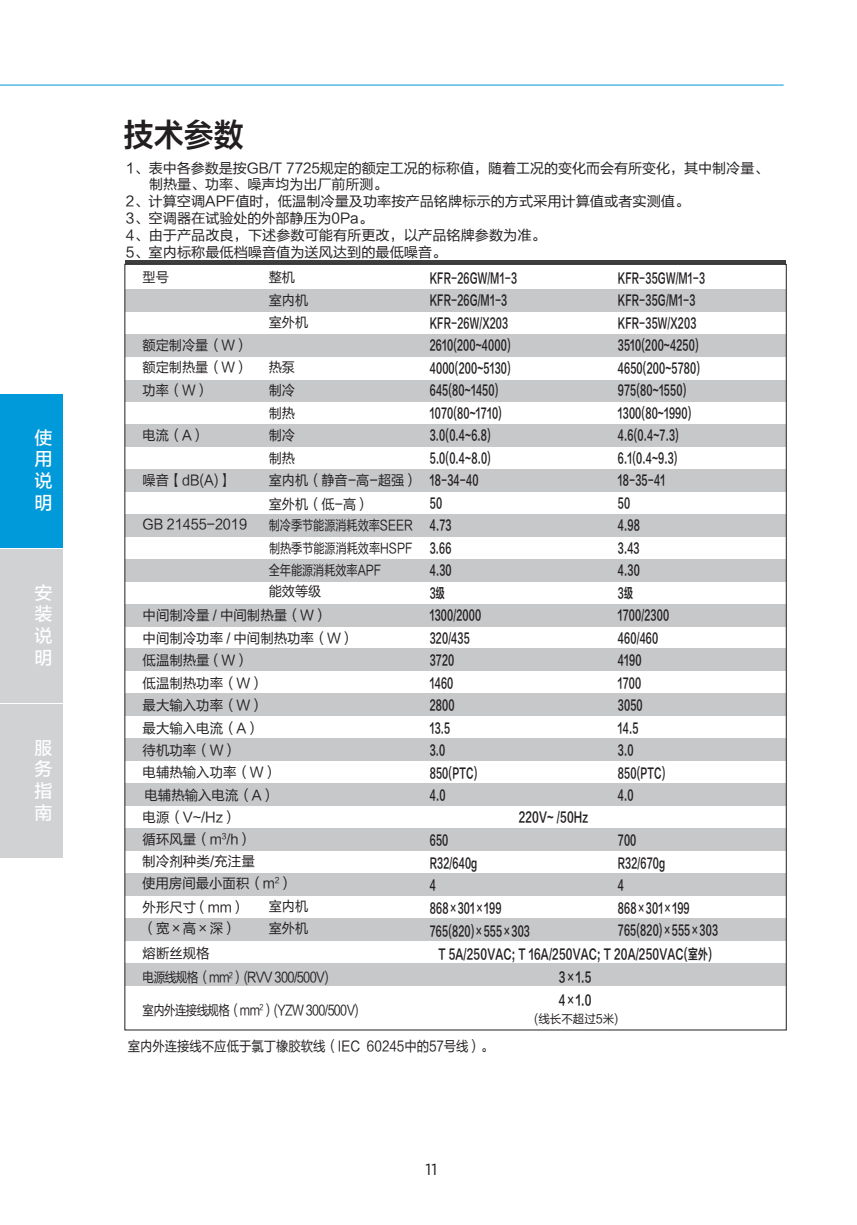
<style>
.page{position:relative;width:857px;height:1225px;background:#fff}
.page>*{position:absolute;margin:0;border:0;box-sizing:border-box;transform-origin:0 0}
.t1{font:32px "FZLTZCHK GBK1 0";color:#231f20;scale:.94 1}
.t2{font:18px/21.6px "FZLTZHUNHJW GB1 0";color:#fff;text-align:justify}
.t3{font:16px "Gotham";color:#231f20}
.t4{font:14px/22.4px "FZLTZCHK GBK1 0";letter-spacing:.02em;color:#231f20;scale:.64 1}
.t5{font:14px "FZLTHK GBK1 0";color:#231f20}
.t6{font:14px/22.8px "FZLTZCHK GBK1 0";letter-spacing:.02em;color:#231f20;text-align:center;scale:.7 1}
.t7{font:14px "FZLTHK GBK1 0";color:#231f20;scale:.88 1}
.t8{font:14px "FZLTHK GBK1 0";color:#231f20;scale:.94 1}
.t9{font:13.8px/22.6px "FZLTHK GBK1 0";color:#231f20}
.t10{font:13.8px/22.4px "FZLTHK GBK1 0";color:#231f20;scale:.95 1}
.t11{font:13.8px/22.8px "FZLTHK GBK1 0";color:#231f20;text-align:justify;scale:.8 1}
.t12{font:13.8px "FZLTHK GBK1 0";letter-spacing:-.05em;color:#231f20;scale:.82 1}
.t13{font:13.8px "FZLTHK GBK1 0";letter-spacing:-.05em;color:#231f20;scale:.84 1}
.t14{font:12px "FZLTHK GBK1 0";color:#231f20;scale:.96 1}
</style>
<div class="page">
<div style="left:1px;top:704px;width:62px;height:153px;background:#d1d2d4"></div>
<div style="left:1px;top:394px;width:62px;height:153px;background:#0099da"></div>
<div style="left:1px;top:549px;width:62px;height:153px;background:#d1d2d4"></div>
<hr style="left:0;top:85px;width:783px;height:1px;background:#0099da">
<div style="left:125px;top:289px;width:660px;height:23px;background:#c7c8ca"></div>
<hr style="left:125px;top:261px;width:660px;height:3px;background:#3e3e3f">
<div style="left:125px;top:649px;width:660px;height:22px;background:#c7c8ca"></div>
<div style="left:125px;top:469px;width:660px;height:23px;background:#c7c8ca"></div>
<div style="left:125px;top:380px;width:660px;height:23px;background:#c7c8ca"></div>
<div style="left:125px;top:559px;width:660px;height:22px;background:#c7c8ca"></div>
<div style="left:125px;top:334px;width:660px;height:23px;background:#c7c8ca"></div>
<div style="left:125px;top:514px;width:660px;height:23px;background:#c7c8ca"></div>
<div style="left:125px;top:402px;width:660px;height:22px;background:#fff"></div>
<div style="left:125px;top:424px;width:660px;height:22px;background:#c7c8ca"></div>
<div style="left:125px;top:604px;width:660px;height:22px;background:#c7c8ca"></div>
<div style="left:125px;top:784px;width:660px;height:22px;background:#c7c8ca"></div>
<div style="left:125px;top:693px;width:660px;height:23px;background:#c7c8ca"></div>
<div style="left:125px;top:873px;width:660px;height:23px;background:#c7c8ca"></div>
<div style="left:125px;top:828px;width:660px;height:23px;background:#c7c8ca"></div>
<div style="left:125px;top:738px;width:660px;height:23px;background:#c7c8ca"></div>
<div style="left:125px;top:918px;width:660px;height:23px;background:#c7c8ca"></div>
<div style="left:125px;top:963px;width:660px;height:23px;background:#c7c8ca"></div>
<p class="t2" style="left:34px;top:427px;width:19px">使用说明</p>
<p class="t2" style="left:34px;top:582px;width:19px">安装说明</p>
<p class="t2" style="left:34px;top:737px;width:19px">服务指南</p>
<h1 class="t1" style="left:124px;top:117px;width:129px">技术参数</h1>
<p class="t5" style="left:126px;top:160px;width:643px">1、表中各参数是按GB/T 7725规定的额定工况的标称值，随着工况的变化而会有所变化，其中制冷量、</p>
<p class="t5" style="left:149px;top:177px;width:239px">制热量、功率、噪声均为出厂前所测。</p>
<p class="t5" style="left:126px;top:194px;width:564px">2、计算空调APF值时，低温制冷量及功率按产品铭牌标示的方式采用计算值或者实测值。</p>
<p class="t5" style="left:126px;top:210px;width:248px">3、空调器在试验处的外部静压为0Pa。</p>
<p class="t5" style="left:126px;top:227px;width:421px">4、由于产品改良，下述参数可能有所更改，以产品铭牌参数为准。</p>
<p class="t5" style="left:126px;top:244px;width:321px">5、室内标称最低档噪音值为送风达到的最低噪音。</p>
<p class="t10" style="left:142px;top:267px;width:29px">型号</p>
<p class="t10" style="left:269px;top:267px;width:43px">整机室内机室外机</p>
<p class="t10" style="left:142px;top:334px;width:113px">额定制冷量（W）额定制热量（W）</p>
<p class="t10" style="left:269px;top:357px;width:29px">热泵</p>
<p class="t10" style="left:142px;top:380px;width:71px">功率（W）</p>
<p class="t10" style="left:142px;top:425px;width:67px">电流（A）</p>
<p class="t10" style="left:269px;top:380px;width:29px">制冷</p>
<p class="t10" style="left:269px;top:425px;width:29px">制冷</p>
<p class="t10" style="left:269px;top:402px;width:29px">制热</p>
<p class="t10" style="left:269px;top:447px;width:29px">制热</p>
<p class="t8" style="left:142px;top:472px;width:96px">噪音【dB(A)】</p>
<p class="t8" style="left:269px;top:472px;width:160px">室内机（静音-高-超强）</p>
<p class="t8" style="left:269px;top:496px;width:108px">室外机（低-高）</p>
<p class="t10" style="left:142px;top:513px;width:111px">GB 21455-2019</p>
<p class="t11" style="left:269px;top:514px;width:181px">制冷季节能源消耗效率SEER制热季节能源消耗效率HSPF全年能源消耗效率APF</p>
<p class="t10" style="left:269px;top:580px;width:57px">能效等级</p>
<p class="t9" style="left:142px;top:604px;width:213px">中间制冷量 / 中间制热量（W）<br>中间制冷功率 / 中间制热功率（W）</p>
<p class="t9" style="left:142px;top:649px;width:136px">低温制热量（W）<br>低温制热功率（W）最大输入功率（W）最大输入电流（A）<br>待机功率（W）<br>电辅热输入功率（W）电辅热输入电流（A）</p>
<p class="t9" style="left:142px;top:806px;width:95px">电源（V~/Hz）</p>
<p class="t9" style="left:142px;top:850px;width:152px;line-height:22px">制冷剂种类/充注量<br>使用房间最小面积（m<sup>2</sup>）</p>
<p class="t9" style="left:142px;top:828px;width:111px">循环风量（m<sup>3</sup>/h）</p>
<p class="t10" style="left:269px;top:894px;width:43px">室内机室外机</p>
<p class="t13" style="left:142px;top:969px;width:223px">电源线规格（mm<sup>2</sup>）(RVV 300/500V)</p>
<p class="t12" style="left:142px;top:1002px;width:265px">室内外连接线规格（mm<sup>2</sup>）(YZW 300/500V)</p>
<p class="t9" style="left:142px;top:897px;width:104px;line-height:20.4px">外形尺寸（mm）（宽×高×深）</p>
<p class="t9" style="left:142px;top:942px;width:68px">熔断丝规格</p>
<p class="t4" style="left:429px;top:267px;width:138px">KFR-26GW/M1-3<br>KFR-26G/M1-3<br>KFR-26W/X203<br>2610(200~4000)<br>4000(200~5130)<br>645(80~1450)<br>1070(80~1710)<br>3.0(0.4~6.8)<br>5.0(0.4~8.0)<br>18-34-40<br>50<br>4.73<br>3.66<br>4.30<br>3级<br>1300/2000<br>320/435<br>3720<br>1460<br>2800<br>13.5<br>3.0<br>850(PTC)<br>4.0</p>
<p class="t4" style="left:429px;top:830px;width:158px">650<br>R32/640g<br>4<br>868×301×199<br>765(820)×555×303</p>
<p class="t6" style="left:518px;top:807px;width:100px">220V~ /50Hz</p>
<p class="t4" style="left:617px;top:267px;width:138px">KFR-35GW/M1-3<br>KFR-35G/M1-3<br>KFR-35W/X203<br>3510(200~4250)<br>4650(200~5780)<br>975(80~1550)<br>1300(80~1990)<br>4.6(0.4~7.3)<br>6.1(0.4~9.3)<br>18-35-41<br>50<br>4.98<br>3.43<br>4.30<br>3级<br>1700/2300<br>460/460<br>4190<br>1700<br>3050<br>14.5<br>3.0<br>850(PTC)<br>4.0</p>
<p class="t4" style="left:617px;top:830px;width:158px">700<br>R32/670g<br>4<br>868×301×199<br>765(820)×555×303</p>
<p class="t6" style="left:438px;top:943px;width:392px">T 5A/250VAC; T 16A/250VAC; T 20A/250VAC(室外)<br>3×1.5<br>4×1.0</p>
<p class="t14" style="left:534px;top:1012px;width:89px">(线长不超过5米)</p>
<p class="t7" style="left:128px;top:1038px;width:416px">室内外连接线不应低于氯丁橡胶软线（IEC 60245中的57号线）。</p>
<p class="t3" style="left:425px;top:1160px;width:13px">11</p>
</div>
